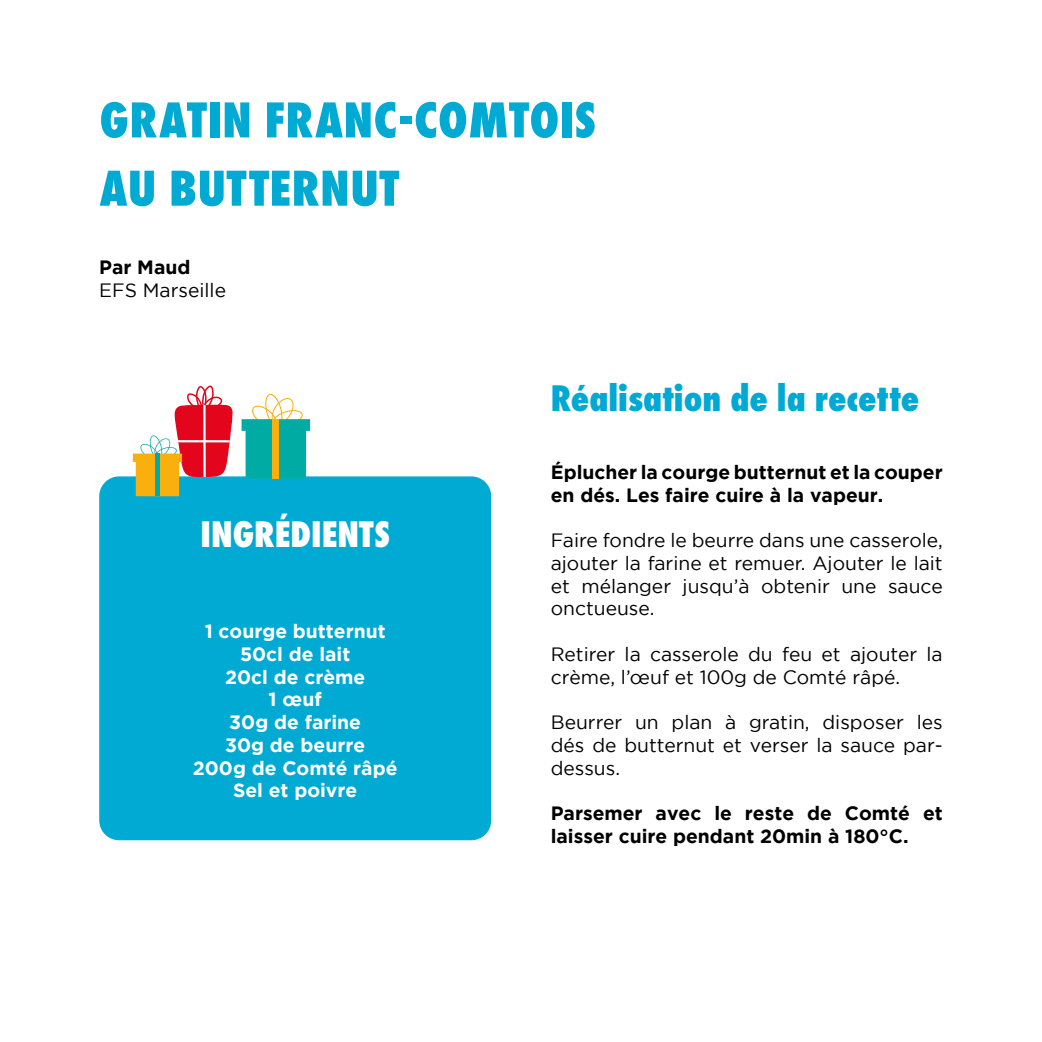
<style>
.page{position:relative;width:1042px;height:1042px;background:#fff}
.page>*{position:absolute;margin:0;border:0;box-sizing:border-box;transform-origin:0 0}
.t1{font:800 52.5px/68.2px "Futura PT Cond";letter-spacing:.01em;color:#00aad3}
.t2{font:800 38.5px "Futura PT Cond";color:#00a9d4}
.t3{font:800 38.5px "Futura PT Cond";color:#fff}
.t4{font:19.25px/22.8px "Gotham";color:#000;text-align:justify}
.t5{font:700 19.25px/22.8px "Gotham";color:#000}
.t6{font:700 19.25px/22.8px "Gotham";color:#fff;text-align:center}
</style>
<div class="page">
<div style="left:99px;top:476px;width:392px;height:364px;background:#00aad3;border-radius:20px"></div>
<svg style="left:241px;top:393px;width:69px;height:86px"></svg>
<div style="left:273px;top:419px;width:6px;height:60px;background:#f9af0e"></div>
<svg style="left:133px;top:385px;width:101px;height:111px"></svg>
<div style="left:155px;top:453px;width:5px;height:43px;background:#00aba4"></div>
<h1 class="t1" style="left:99px;top:86px;width:498px">GRATIN FRANC-COMTOIS<br>AU BUTTERNUT</h1>
<p class="t5" style="left:99px;top:255px;width:93px">Par Maud</p>
<p class="t4" style="left:99px;top:278px;width:128px">EFS Marseille</p>
<h2 class="t3" style="left:200px;top:511px;width:191px">INGRÉDIENTS</h2>
<p class="t6" style="left:193px;top:619px;width:206px">1 courge butternut<br>50cl de lait<br>20cl de crème<br>1 œuf<br>30g de farine<br>30g de beurre<br>200g de Comté râpé<br>Sel et poivre</p>
<h2 class="t2" style="left:551px;top:375px;width:370px">Réalisation de la recette</h2>
<p class="t5" style="left:551px;top:460px;width:393px">Éplucher la courge butternut et la couper en dés. Les faire cuire à la vapeur.</p>
<p class="t4" style="left:551px;top:528px;width:393px">Faire fondre le beurre dans une casserole, ajouter la farine et remuer. Ajouter le lait et mélanger jusqu’à obtenir une sauce onctueuse.</p>
<p class="t4" style="left:551px;top:642px;width:393px">Retirer la casserole du feu et ajouter la crème, l’œuf et 100g de Comté râpé.</p>
<p class="t4" style="left:551px;top:710px;width:393px">Beurrer un plan à gratin, disposer les dés de butternut et verser la sauce par&shy;dessus.</p>
<p class="t5" style="left:551px;top:801px;width:393px">Parsemer avec le reste de Comté et laisser cuire pendant 20min à 180°C.</p>
</div>
